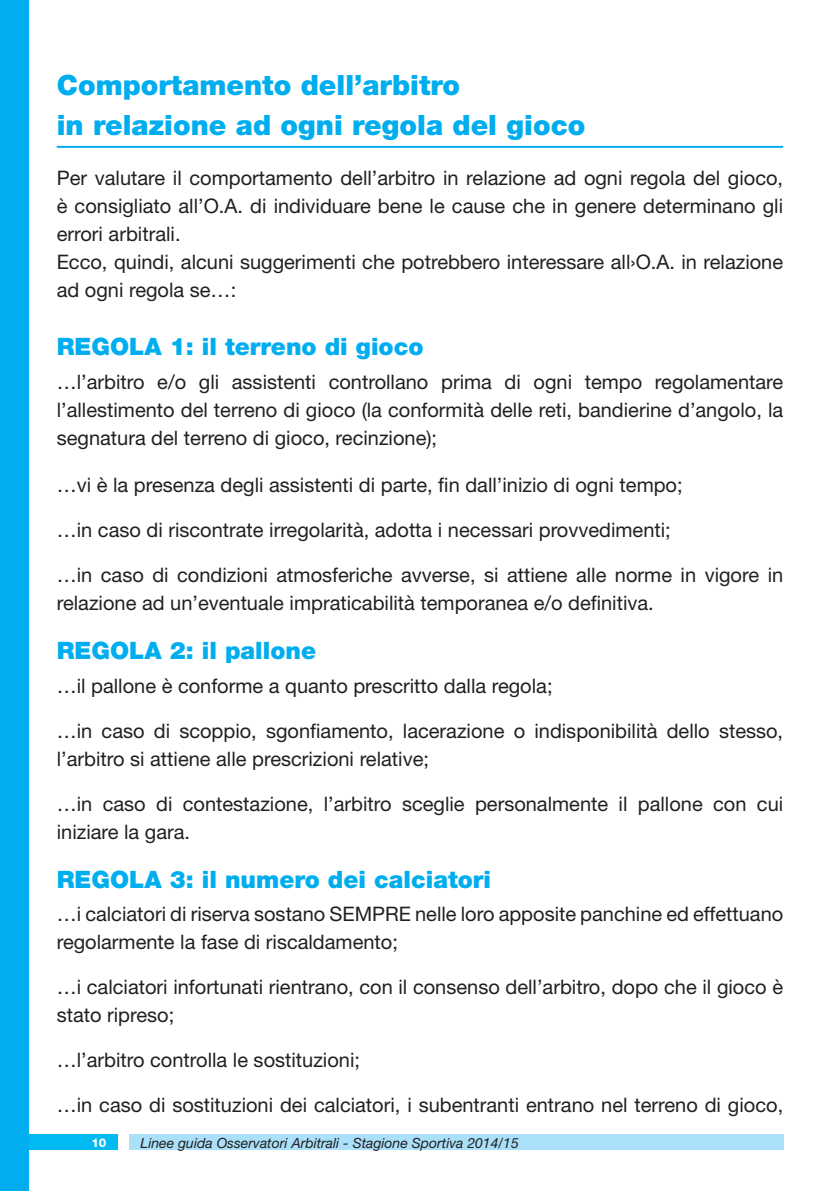
<style>
.page{position:relative;width:840px;height:1191px;background:#fff}
.page>*{position:absolute;margin:0;border:0;box-sizing:border-box;transform-origin:0 0}
.t1{font:900 28px/39.2px "Helvetica Neue";color:#00aeef}
.t2{font:900 24px "Helvetica Neue";color:#00aeef}
.t3{font:20px/28px "Helvetica Neue";color:#231f20}
.t4{font:italic 14px "Helvetica Neue";color:#231f20}
.t5{font:800 12px "Helvetica Neue";color:#fff}
</style>
<div class="page">
<div style="left:129px;top:1134px;width:654px;height:15px;background:#aae0f9"></div>
<div style="left:0;top:1134px;width:118px;height:15px;background:#00baf1"></div>
<hr style="left:57px;top:146px;width:725px;height:2px;background:#00aeef">
<div style="left:0;top:0;width:28px;height:1191px;background:#00aeef"></div>
<h1 class="t1" style="left:57px;top:66px;width:530px">Comportamento dell’arbitro<br>in relazione ad ogni regola del gioco</h1>
<p class="t3" style="left:57px;top:164px;width:727px">Per valutare il comportamento dell’arbitro in relazione ad ogni regola del gioco, è consigliato all’O.A. di individuare bene le cause che in genere determinano gli errori arbitrali.<br>Ecco, quindi, alcuni suggerimenti che potrebbero interessare all›O.A. in relazione ad ogni regola se…:</p>
<p class="t2" style="left:57px;top:332px;width:368px">REGOLA 1: il terreno di gioco</p>
<p class="t3" style="left:57px;top:367px;width:727px;text-align:justify">…l’arbitro e/o gli assistenti controllano prima di ogni tempo regolamentare l’allestimento del terreno di gioco (la conformità delle reti, bandierine d’angolo, la segnatura del terreno di gioco, recinzione);</p>
<p class="t3" style="left:57px;top:471px;width:627px">…vi è la presenza degli assistenti di parte, fin dall’inizio di ogni tempo;</p>
<p class="t3" style="left:57px;top:516px;width:615px">…in caso di riscontrate irregolarità, adotta i necessari provvedimenti;</p>
<p class="t3" style="left:57px;top:561px;width:727px">…in caso di condizioni atmosferiche avverse, si attiene alle norme in vigore in relazione ad un’eventuale impraticabilità temporanea e/o definitiva.</p>
<p class="t2" style="left:57px;top:636px;width:261px">REGOLA 2: il pallone</p>
<p class="t3" style="left:57px;top:671px;width:497px">…il pallone è conforme a quanto prescritto dalla regola;</p>
<p class="t3" style="left:57px;top:716px;width:727px">…in caso di scoppio, sgonfiamento, lacerazione o indisponibilità dello stesso, l’arbitro si attiene alle prescrizioni relative;</p>
<p class="t3" style="left:57px;top:789px;width:727px">…in caso di contestazione, l’arbitro sceglie personalmente il pallone con cui iniziare la gara.</p>
<p class="t2" style="left:57px;top:864px;width:435px">REGOLA 3: il numero dei calciatori</p>
<p class="t3" style="left:57px;top:899px;width:727px">…i calciatori di riserva sostano SEMPRE nelle loro apposite panchine ed effettuano regolarmente la fase di riscaldamento;</p>
<p class="t3" style="left:57px;top:972px;width:727px">…i calciatori infortunati rientrano, con il consenso dell’arbitro, dopo che il gioco è stato ripreso;</p>
<p class="t3" style="left:57px;top:1045px;width:304px">…l’arbitro controlla le sostituzioni;</p>
<p class="t3" style="left:57px;top:1090px;width:727px">…in caso di sostituzioni dei calciatori, i subentranti entrano nel terreno di gioco,</p>
<p class="t5" style="left:91px;top:1135px;width:17px">10</p>
<p class="t4" style="left:140px;top:1134px;width:379px">Linee guida Osservatori Arbitrali - Stagione Sportiva 2014/15</p>
</div>
